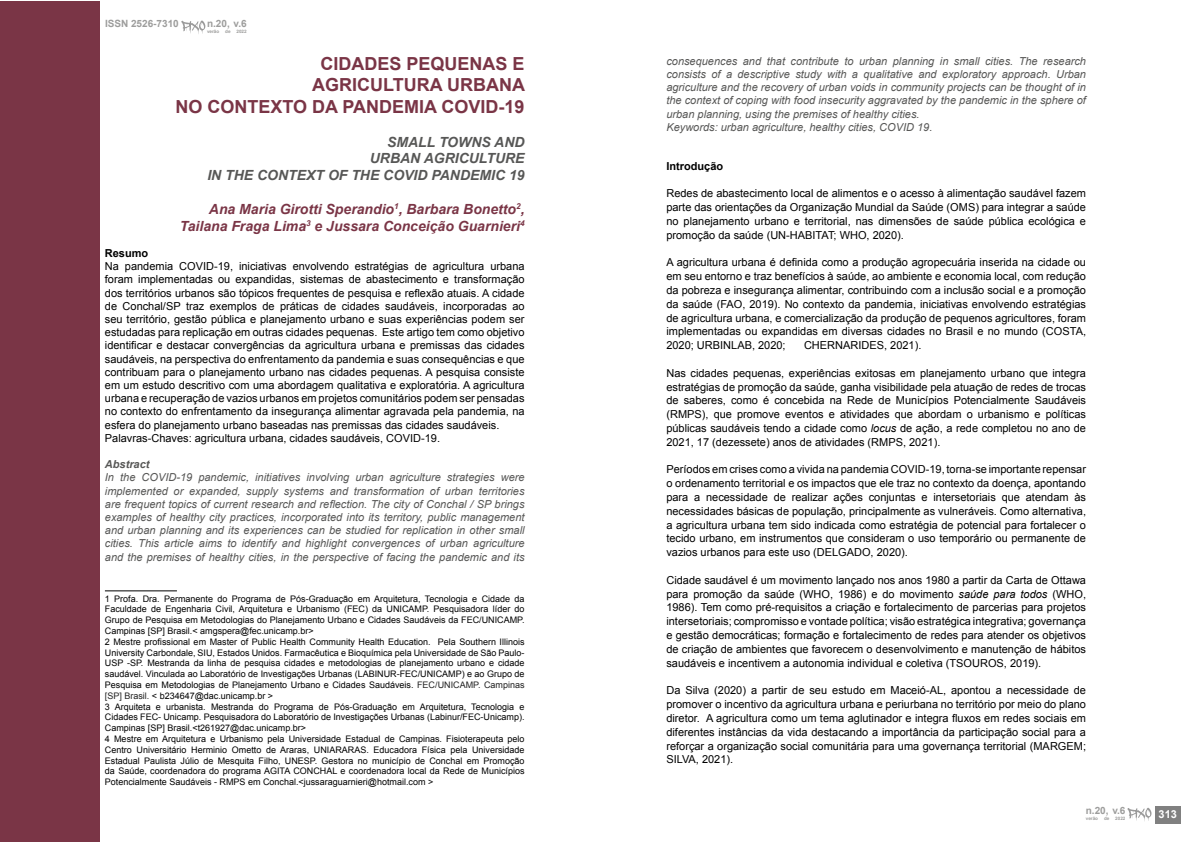
<style>
.page{position:relative;width:1191px;height:842px;background:#fff}
.page>*{position:absolute;margin:0;border:0;box-sizing:border-box;transform-origin:0 0}
.t1{font:700 18px/21.6px "Arial";color:#7a3546;text-align:right}
.t2{font:italic 700 14px/16.8px "Arial";color:#7a3546;text-align:right}
.t3{font:italic 700 14px/16.8px "Arial";color:#575756;text-align:right}
.t4{font:11px/13.8px "Arial";color:#000;text-align:justify}
.t5{font:italic 11px/13.2px "Arial";color:#575756;text-align:justify}
.t6{font:700 11px "Arial";color:#000}
.t7{font:italic 700 11px "Arial";color:#575756}
.t8{font:700 11px "Arial";color:#fff}
.t9{font:700 10px "Arial";color:#9d9d9c}
.t10{font:9px/10.8px "Arial";color:#000}
.t11{font:700 4.6px "Arial";color:#9d9d9c}
.s1{color:#222}
.s2{font-style:italic}
</style>
<div class="page">
<hr style="left:105px;top:590px;width:72px;height:1px;background:#000">
<div style="left:0;top:1px;width:99px;height:841px;background:#7a3546"></div>
<svg style="left:181px;top:21px;width:24px;height:13px"></svg>
<div style="left:1155px;top:806px;width:25px;height:17px;background:#808080"></div>
<svg style="left:1127px;top:808px;width:24px;height:13px"></svg>
<p class="t9" style="left:105px;top:17px;width:75px">ISSN 2526-7310</p>
<p class="t9" style="left:207px;top:17px;width:41px">n.20, v.6</p>
<p class="t11" style="left:207px;top:28px;width:14px">verão</p>
<p class="t11" style="left:225px;top:28px;width:7px">de</p>
<p class="t11" style="left:236px;top:28px;width:12px">2022</p>
<h1 class="t1" style="left:175px;top:53px;width:351px">CIDADES PEQUENAS E<br>AGRICULTURA URBANA<br>NO CONTEXTO DA PANDEMIA COVID-19</h1>
<p class="t3" style="left:207px;top:134px;width:319px">SMALL TOWNS AND<br>URBAN AGRICULTURE<br>IN THE CONTEXT OF THE COVID PANDEMIC 19</p>
<p class="t2" style="left:180px;top:201px;width:346px">Ana Maria Girotti Sperandio<sup>1</sup>, Barbara Bonetto<sup>2</sup>,<br>Tailana Fraga Lima<sup>3</sup> e Jussara Conceição Guarnieri<sup>4</sup></p>
<p class="t6" style="left:105px;top:246px;width:45px">Resumo</p>
<p class="t4" style="left:105px;top:260px;width:421px;line-height:13.2px;text-align:left">Na pandemia COVID-19, iniciativas envolvendo estratégias de agricultura urbana foram implementadas ou expandidas, sistemas de abastecimento e transformação dos territórios urbanos são tópicos frequentes de pesquisa e reflexão atuais. A cidade de Conchal/SP traz exemplos de práticas de cidades saudáveis, incorporadas ao seu território, gestão pública e planejamento urbano e suas experiências podem ser estudadas para replicação em outras cidades pequenas. Este artigo tem como objetivo identificar e destacar convergências da agricultura urbana e premissas das cidades saudáveis, na perspectiva do enfrentamento da pandemia e suas consequências e que contribuam para o planejamento urbano nas cidades pequenas. A pesquisa consiste em um estudo descritivo com uma abordagem qualitativa e exploratória. A agricultura urbana e recuperação de vazios urbanos em projetos comunitários podem ser pensadas no contexto do enfrentamento da insegurança alimentar agravada pela pandemia, na esfera do planejamento urbano baseadas nas premissas das cidades saudáveis.<br>Palavras-Chaves: agricultura urbana, cidades saudáveis, COVID-19.</p>
<p class="t7" style="left:105px;top:457px;width:46px">Abstract</p>
<p class="t5" style="left:105px;top:471px;width:421px">In the COVID-19 pandemic, initiatives involving urban agriculture strategies were implemented or expanded, supply systems and transformation of urban territories are frequent topics of current research and reflection. The city of Conchal / SP brings examples of healthy city practices, incorporated into its territory, public management and urban planning and its experiences can be studied for replication in other small cities. This article aims to identify and highlight convergences of urban agriculture and the premises of healthy cities, in the perspective of facing the pandemic and its</p>
<p class="t10" style="left:105px;top:593px;width:421px">1 Profa. Dra. Permanente do Programa de Pós-Graduação em Arquitetura, Tecnologia e Cidade da Faculdade de Engenharia Civil, Arquitetura e Urbanismo (FEC) da UNICAMP. Pesquisadora líder do Grupo de Pesquisa em Metodologias do Planejamento Urbano e Cidades Saudáveis da FEC/UNICAMP.<br>Campinas [SP] Brasil.&lt; amgspera@fec.unicamp.br&gt;<br>2 Mestre profissional em Master of Public Health Community Health Education. Pela Southern Illinois University Carbondale, SIU, Estados Unidos. Farmacêutica e Bioquímica pela Universidade de São Paulo-USP -SP. Mestranda da linha de pesquisa cidades e metodologias de planejamento urbano e cidade saudável. Vinculada ao Laboratório de Investigações Urbanas (LABINUR-FEC/UNICAMP) e ao Grupo de Pesquisa em Metodologias de Planejamento Urbano e Cidades Saudáveis. <span class="s1">FEC/UNICAMP. Campinas [SP] Brasil.</span> &lt; b234647@dac.unicamp.br &gt;<br>3 Arquiteta e urbanista. Mestranda do Programa de Pós-Graduação em Arquitetura, Tecnologia e Cidades FEC- Unicamp. Pesquisadora do Laboratório de Investigações Urbanas (Labinur/FEC-Unicamp).<br>Campinas [SP] Brasil.&lt;t261927@dac.unicamp.br&gt;<br>4 Mestre em Arquitetura e Urbanismo pela Universidade Estadual de Campinas. Fisioterapeuta pelo Centro Universitário Herminio Ometto de Araras, UNIARARAS. Educadora Física pela Universidade Estadual Paulista Júlio de Mesquita Filho, UNESP. Gestora no município de Conchal em Promoção da Saúde, coordenadora do programa AGITA CONCHAL e coordenadora local da Rede de Municípios Potencialmente Saudáveis - RMPS em Conchal.&lt;jussaraguarnieri@hotmail.com &gt;</p>
<p class="t5" style="left:666px;top:54px;width:421px;text-align:left">consequences and that contribute to urban planning in small cities. The research consists of a descriptive study with a qualitative and exploratory approach. Urban agriculture and the recovery of urban voids in community projects can be thought of in the context of coping with food insecurity aggravated by the pandemic in the sphere of urban planning, using the premises of healthy cities.<br>Keywords: urban agriculture, healthy cities, COVID 19.</p>
<p class="t6" style="left:666px;top:159px;width:58px">Introdução</p>
<p class="t4" style="left:666px;top:187px;width:421px">Redes de abastecimento local de alimentos e o acesso à alimentação saudável fazem parte das orientações da Organização Mundial da Saúde (OMS) para integrar a saúde no planejamento urbano e territorial, nas dimensões de saúde pública ecológica e promoção da saúde (UN-HABITAT; WHO, 2020).</p>
<p class="t4" style="left:666px;top:256px;width:421px">A agricultura urbana é definida como a produção agropecuária inserida na cidade ou em seu entorno e traz benefícios à saúde, ao ambiente e economia local, com redução da pobreza e insegurança alimentar, contribuindo com a inclusão social e a promoção da saúde (FAO, 2019). No contexto da pandemia, iniciativas envolvendo estratégias de agricultura urbana, e comercialização da produção de pequenos agricultores, foram implementadas ou expandidas em diversas cidades no Brasil e no mundo (COSTA, 2020; URBINLAB, 2020;</p>
<p class="t4" style="left:804px;top:339px;width:119px">CHERNARIDES, 2021).</p>
<p class="t4" style="left:666px;top:366px;width:421px">Nas cidades pequenas, experiências exitosas em planejamento urbano que integra estratégias de promoção da saúde, ganha visibilidade pela atuação de redes de trocas de saberes, como é concebida na Rede de Municípios Potencialmente Saudáveis (RMPS), que promove eventos e atividades que abordam o urbanismo e políticas públicas saudáveis tendo a cidade como <span class="s2">locus</span> de ação, a rede completou no ano de 2021, 17 (dezessete) anos de atividades (RMPS, 2021).</p>
<p class="t4" style="left:666px;top:463px;width:421px">Períodos em crises como a vivida na pandemia COVID-19, torna-se importante repensar o ordenamento territorial e os impactos que ele traz no contexto da doença, apontando para a necessidade de realizar ações conjuntas e intersetoriais que atendam às necessidades básicas de população, principalmente as vulneráveis. Como alternativa, a agricultura urbana tem sido indicada como estratégia de potencial para fortalecer o tecido urbano, em instrumentos que consideram o uso temporário ou permanente de vazios urbanos para este uso (DELGADO, 2020).</p>
<p class="t4" style="left:666px;top:573px;width:421px">Cidade saudável é um movimento lançado nos anos 1980 a partir da Carta de Ottawa para promoção da saúde (WHO, 1986) e do movimento <span class="s2">saúde para todos</span> (WHO, 1986). Tem como pré-requisitos a criação e fortalecimento de parcerias para projetos intersetoriais; compromisso e vontade política; visão estratégica integrativa; governança e gestão democráticas; formação e fortalecimento de redes para atender os objetivos de criação de ambientes que favorecem o desenvolvimento e manutenção de hábitos saudáveis e incentivem a autonomia individual e coletiva (TSOUROS, 2019).</p>
<p class="t4" style="left:666px;top:684px;width:421px">Da Silva (2020) a partir de seu estudo em Maceió-AL, apontou a necessidade de promover o incentivo da agricultura urbana e periurbana no território por meio do plano diretor. A agricultura como um tema aglutinador e integra fluxos em redes sociais em diferentes instâncias da vida destacando a importância da participação social para a reforçar a organização social comunitária para uma governança territorial (MARGEM; SILVA, 2021).</p>
<p class="t9" style="left:1085px;top:804px;width:41px">n.20, v.6</p>
<p class="t11" style="left:1085px;top:815px;width:14px">verão</p>
<p class="t11" style="left:1104px;top:815px;width:7px">de</p>
<p class="t11" style="left:1115px;top:815px;width:12px">2022</p>
<p class="t8" style="left:1158px;top:807px;width:20px">313</p>
</div>
